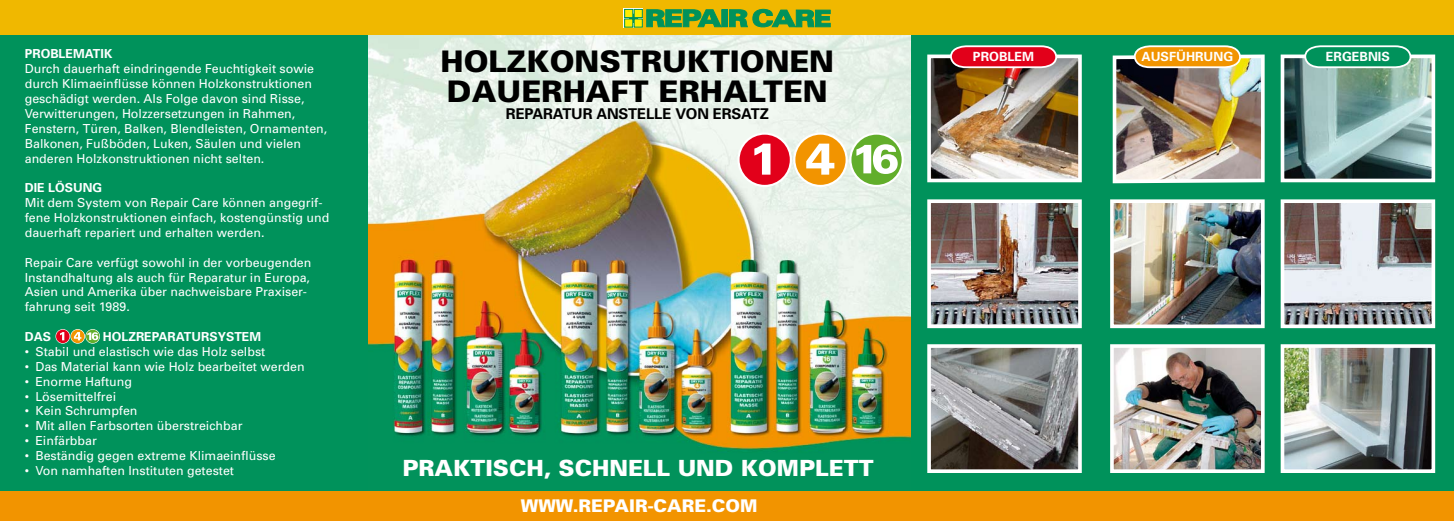
<style>
.page{position:relative;width:1454px;height:521px;background:#fff}
.page>*{position:absolute;margin:0;border:0;box-sizing:border-box;transform-origin:0 0}
.t1{font:900 29.75px/29.8px "Univers";color:#000}
.t2{font:900 22.31px "Univers";color:#fff}
.t3{font:900 17.5px "Univers";color:#fff}
.t4{font:700 14.88px "Univers";letter-spacing:-.01em;color:#000}
.t5{font:700 12.69px "Univers";color:#fff}
.t6{font:12.42px/14.9px "Univers";color:#fff}
.t7{font:700 12.42px "Univers";color:#fff}
</style>
<div class="page">
<img style="left:367px;top:35px;width:544px;height:457px">
<div style="left:0;top:0;width:367px;height:521px;background:#00925b"></div>
<div style="left:911px;top:0;width:542px;height:521px;background:#00925b"></div>
<div style="left:0;top:0;width:1453px;height:35px;background:#f0b800"></div>
<div style="left:0;top:492px;width:1453px;height:29px;background:#f29400"></div>
<svg style="left:646px;top:10px;width:75px;height:17px"></svg>
<div style="left:721px;top:10px;width:6px;height:17px;background:#00925b"></div>
<div style="left:721px;top:10px;width:6px;height:17px;border:1px solid #00925b"></div>
<svg style="left:729px;top:9px;width:101px;height:19px"></svg>
<svg style="left:623px;top:8px;width:20px;height:20px"></svg>
<div style="left:629px;top:14px;width:8px;height:8px;background:#00925b"></div>
<div style="left:629px;top:14px;width:9px;height:9px;border:1px solid #00925b"></div>
<div style="left:634px;top:9px;width:8px;height:9px;background:#ffed00"></div>
<div style="left:634px;top:9px;width:8px;height:9px;border:1px solid #00925b"></div>
<div style="left:624px;top:9px;width:9px;height:9px;background:#ffed00"></div>
<div style="left:624px;top:9px;width:9px;height:9px;border:1px solid #00925b"></div>
<div style="left:634px;top:19px;width:8px;height:8px;background:#ffed00"></div>
<div style="left:624px;top:19px;width:9px;height:8px;background:#ffed00"></div>
<div style="left:624px;top:19px;width:9px;height:8px;border:1px solid #00925b"></div>
<img style="left:932px;top:60px;width:144px;height:117px">
<div style="left:927px;top:55px;width:154px;height:127px;border:4px solid #fff"></div>
<img style="left:1285px;top:60px;width:145px;height:117px">
<div style="left:1280px;top:55px;width:155px;height:127px;border:4px solid #fff"></div>
<img style="left:932px;top:204px;width:144px;height:119px">
<div style="left:927px;top:199px;width:154px;height:129px;border:4px solid #fff"></div>
<img style="left:1115px;top:204px;width:144px;height:119px">
<div style="left:1110px;top:199px;width:154px;height:129px;border:4px solid #fff"></div>
<img style="left:1285px;top:204px;width:145px;height:119px">
<div style="left:1280px;top:199px;width:155px;height:129px;border:4px solid #fff"></div>
<img style="left:932px;top:349px;width:144px;height:119px">
<div style="left:927px;top:344px;width:154px;height:129px;border:4px solid #fff"></div>
<img style="left:1115px;top:349px;width:144px;height:119px">
<div style="left:1110px;top:344px;width:154px;height:129px;border:4px solid #fff"></div>
<img style="left:1285px;top:349px;width:145px;height:119px">
<div style="left:1280px;top:344px;width:155px;height:129px;border:4px solid #fff"></div>
<svg style="left:949px;top:45px;width:109px;height:24px;background:#d23645"></svg>
<img style="left:1112px;top:45px;width:153px;height:139px">
<svg style="left:1303px;top:45px;width:109px;height:24px"></svg>
<div style="left:737px;top:133px;width:55px;height:54px;border:4px solid #fff;border-radius:50%"></div>
<div style="left:739px;top:135px;width:51px;height:50px;background:#e2001a;border-radius:50%"></div>
<svg style="left:754px;top:144px;width:16px;height:31px"></svg>
<div style="left:793px;top:133px;width:54px;height:54px;border:4px solid #fff;border-radius:50%"></div>
<div style="left:795px;top:135px;width:50px;height:50px;background:#f29400;border-radius:50%"></div>
<svg style="left:806px;top:144px;width:28px;height:31px"></svg>
<div style="left:849px;top:133px;width:54px;height:54px;border:4px solid #fff;border-radius:50%"></div>
<div style="left:851px;top:135px;width:50px;height:50px;background:#62ae2b;border-radius:50%"></div>
<svg style="left:856px;top:144px;width:41px;height:30px"></svg>
<div style="left:55px;top:329px;width:15px;height:15px;border:1px solid #fff;border-radius:50%"></div>
<svg style="left:56px;top:330px;width:13px;height:13px"></svg>
<svg style="left:60px;top:332px;width:4px;height:8px"></svg>
<div style="left:70px;top:329px;width:15px;height:15px;border:1px solid #fff;border-radius:50%"></div>
<svg style="left:71px;top:330px;width:13px;height:13px"></svg>
<svg style="left:74px;top:332px;width:7px;height:8px"></svg>
<div style="left:85px;top:329px;width:15px;height:15px;border:1px solid #fff;border-radius:50%"></div>
<svg style="left:86px;top:330px;width:13px;height:13px"></svg>
<svg style="left:87px;top:332px;width:11px;height:8px"></svg>
<p class="t7" style="left:25px;top:47px;width:89px">PROBLEMATIK</p>
<p class="t6" style="left:25px;top:62px;width:304px">Durch dauerhaft eindringende Feuchtigkeit sowie durch Klimaeinflüsse können Holzkonstruktionen geschädigt werden. Als Folge davon sind Risse, Verwitterungen, Holzzersetzungen in Rahmen, Fenstern, Türen, Balken, Blendleisten, Ornamenten, Balkonen, Fußböden, Luken, Säulen und vielen anderen Holzkonstruktionen nicht selten.</p>
<p class="t7" style="left:25px;top:180px;width:79px">DIE LÖSUNG</p>
<p class="t6" style="left:25px;top:195px;width:306px">Mit dem System von Repair Care können angegrif&shy;fene Holzkonstruktionen einfach, kostengünstig und dauerhaft repariert und erhalten werden.</p>
<p class="t6" style="left:25px;top:255px;width:288px">Repair Care verfügt sowohl in der vorbeugenden Instandhaltung als auch für Reparatur in Europa, Asien und Amerika über nachweisbare Praxiser&shy;fahrung seit 1989.</p>
<p class="t7" style="left:25px;top:329px;width:28px">DAS</p>
<p class="t7" style="left:103px;top:329px;width:160px">HOLZREPARATURSYSTEM</p>
<p class="t6" style="left:25px;top:344px;width:242px">• Stabil und elastisch wie das Holz selbst</p>
<p class="t6" style="left:25px;top:359px;width:281px">• Das Material kann wie Holz bearbeitet werden</p>
<p class="t6" style="left:25px;top:374px;width:109px">• Enorme Haftung</p>
<p class="t6" style="left:25px;top:389px;width:93px">• Lösemittelfrei</p>
<p class="t6" style="left:25px;top:404px;width:114px">• Kein Schrumpfen</p>
<p class="t6" style="left:25px;top:419px;width:219px">• Mit allen Farbsorten überstreichbar</p>
<p class="t6" style="left:25px;top:433px;width:74px">• Einfärbbar</p>
<p class="t6" style="left:25px;top:448px;width:252px">• Beständig gegen extreme Klimaeinflüsse</p>
<p class="t6" style="left:25px;top:463px;width:211px">• Von namhaften Instituten getestet</p>
<h1 class="t1" style="left:440px;top:47px;width:395px">HOLZKONSTRUKTIONEN<br>DAUERHAFT ERHALTEN</h1>
<p class="t4" style="left:506px;top:105px;width:264px">REPARATUR ANSTELLE VON ERSATZ</p>
<h2 class="t2" style="left:402px;top:455px;width:472px">PRAKTISCH, SCHNELL UND KOMPLETT</h2>
<h3 class="t3" style="left:521px;top:495px;width:238px">WWW.REPAIR-CARE.COM</h3>
<p class="t5" style="left:973px;top:49px;width:63px">PROBLEM</p>
<p class="t5" style="left:1141px;top:49px;width:93px">AUSFÜHRUNG</p>
<p class="t5" style="left:1325px;top:49px;width:66px">ERGEBNIS</p>
</div>
